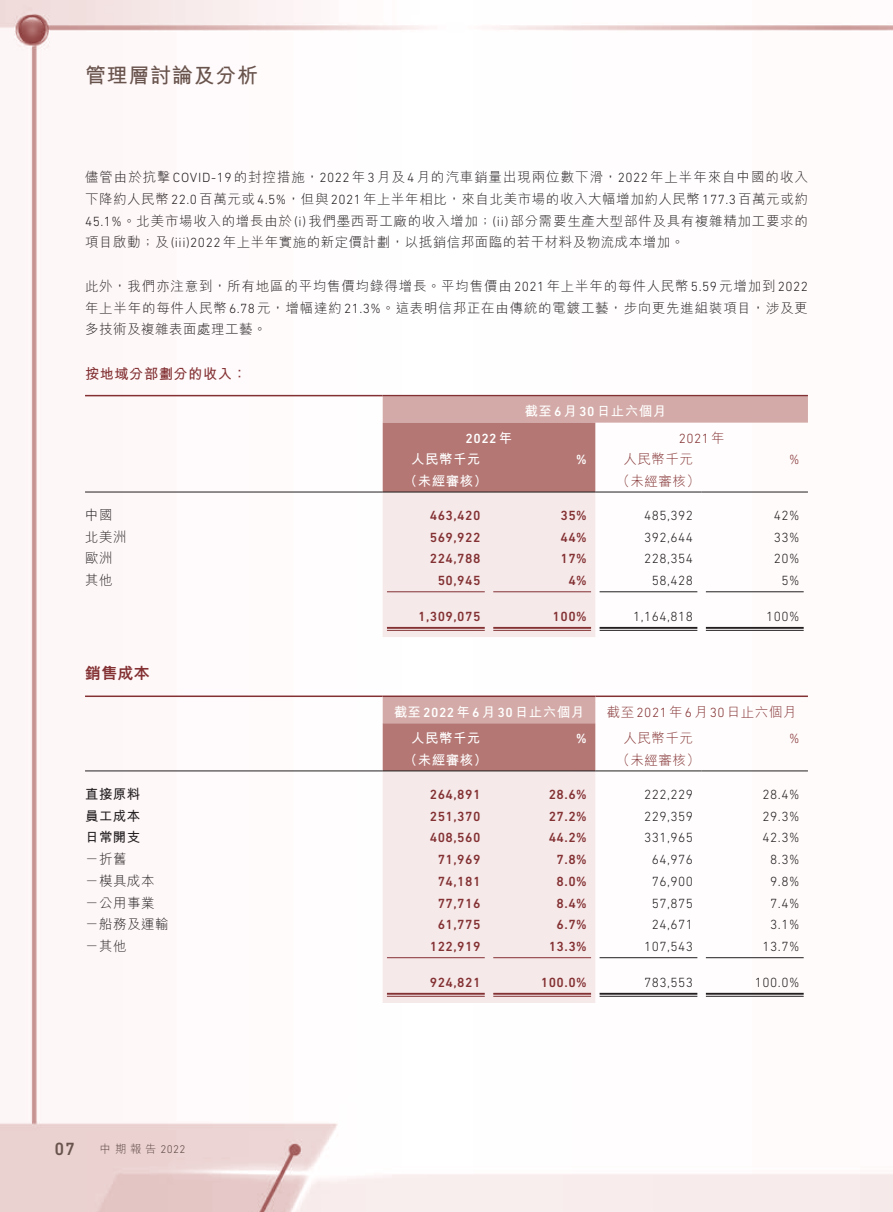
<style>
.page{position:relative;width:893px;height:1212px;background:#fff}
.page>*{position:absolute;margin:0;border:0;box-sizing:border-box;transform-origin:0 0}
.t1{font:700 21px "M Hei HK";letter-spacing:.035em;color:#69544d}
.t2{font:500 18px "DIN Next LT Pro";color:#69544d}
._3__標題{font:800 15.75px "M Hei HK";color:#833133}
._4__副標題{font:700 14.25px "M Hei HK";letter-spacing:.035em;color:#833133}
._1__內文{font:300 13.5px/21.8px "M Hei HK";letter-spacing:.035em;color:#231f20;text-align:justify}
._1__內文-2{font:300 13.5px "DIN Next LT Pro";letter-spacing:.035em;color:#231f20}
._1__內文-3{font:500 13.5px "DIN Next LT Pro";letter-spacing:.035em;color:#833133}
._1__內文-4{font:700 13.5px "M Hei HK";letter-spacing:.035em;color:#fff}
._1__內文-5{font:300 13.5px "M Hei HK";letter-spacing:.035em;color:#833133}
._1__內文-6{font:700 13.5px "M Hei HK";letter-spacing:.035em;color:#231f20}
._1__內文-7{font:300 13.5px "DIN Next LT Pro";color:#833133}
._1__內文-8{font:500 13.5px "DIN Next LT Pro";color:#fff}
.t3{font:300 11.25px "M Hei HK";color:#5b4741}
.s1{font-family:"DIN Next LT Pro"}
.s2{font-family:"DIN Next LT Pro";font-weight:500}
.s3{font-family:"M Hei HK"}
.s4{font-family:"M Hei HK";font-weight:700}
</style>
<div class="page">
<img style="left:0;top:0;width:892px;height:1212px">
<svg style="left:383px;top:396px;width:425px;height:241px"></svg>
<hr style="left:85px;top:395px;width:298px;height:1px;background:#833133">
<hr style="left:383px;top:395px;width:425px;height:1px;background:#833133">
<hr style="left:85px;top:492px;width:298px;height:1px;background:#231f20">
<hr style="left:383px;top:492px;width:106px;height:1px;background:#231f20">
<hr style="left:489px;top:492px;width:106px;height:1px;background:#231f20">
<hr style="left:595px;top:492px;width:107px;height:1px;background:#231f20">
<hr style="left:702px;top:492px;width:106px;height:1px;background:#231f20">
<hr style="left:387px;top:591px;width:98px;height:1px;background:#833133">
<hr style="left:493px;top:591px;width:98px;height:1px;background:#833133">
<hr style="left:600px;top:591px;width:97px;height:1px;background:#231f20">
<hr style="left:706px;top:591px;width:98px;height:1px;background:#231f20">
<hr style="left:387px;top:627px;width:98px;height:2px;background:#833133">
<hr style="left:387px;top:630px;width:98px;height:1px;background:#833133">
<hr style="left:493px;top:627px;width:98px;height:2px;background:#833133">
<hr style="left:493px;top:630px;width:98px;height:1px;background:#833133">
<hr style="left:600px;top:627px;width:97px;height:2px;background:#231f20">
<hr style="left:600px;top:630px;width:97px;height:1px;background:#231f20">
<hr style="left:706px;top:627px;width:98px;height:2px;background:#231f20">
<hr style="left:706px;top:630px;width:98px;height:1px;background:#231f20">
<svg style="left:383px;top:697px;width:212px;height:73px;background:#bf8986"></svg>
<div style="left:383px;top:771px;width:212px;height:232px;background:#f6e9e9"></div>
<hr style="left:85px;top:695px;width:298px;height:2px;background:#833133">
<hr style="left:383px;top:695px;width:212px;height:2px;background:#833133">
<hr style="left:595px;top:695px;width:213px;height:2px;background:#833133">
<hr style="left:85px;top:770px;width:298px;height:1px;background:#231f20">
<hr style="left:383px;top:770px;width:106px;height:1px;background:#231f20">
<hr style="left:489px;top:770px;width:106px;height:1px;background:#231f20">
<hr style="left:595px;top:770px;width:107px;height:1px;background:#231f20">
<hr style="left:702px;top:770px;width:106px;height:1px;background:#231f20">
<hr style="left:387px;top:957px;width:98px;height:1px;background:#833133">
<hr style="left:493px;top:957px;width:98px;height:1px;background:#833133">
<hr style="left:600px;top:957px;width:97px;height:1px;background:#231f20">
<hr style="left:706px;top:957px;width:98px;height:1px;background:#231f20">
<hr style="left:387px;top:993px;width:98px;height:2px;background:#833133">
<hr style="left:387px;top:996px;width:98px;height:1px;background:#833133">
<hr style="left:493px;top:993px;width:98px;height:2px;background:#833133">
<hr style="left:493px;top:996px;width:98px;height:1px;background:#833133">
<hr style="left:600px;top:993px;width:97px;height:2px;background:#231f20">
<hr style="left:600px;top:996px;width:97px;height:1px;background:#231f20">
<hr style="left:706px;top:993px;width:98px;height:2px;background:#231f20">
<hr style="left:706px;top:996px;width:98px;height:1px;background:#231f20">
<h1 class="t1" style="left:85px;top:60px;width:175px">管理層討論及分析</h1>
<p class="_1__內文" style="left:85px;top:166px;width:724px">儘管由於抗擊<span class="s1">COVID-19</span>的封控措施，<span class="s1">2022</span>年<span class="s1">3</span>月及<span class="s1">4</span>月的汽車銷量出現兩位數下滑，<span class="s1">2022</span>年上半年來自中國的收入下降約人民幣<span class="s1">22.0</span>百萬元或<span class="s1">4.5%</span>，但與<span class="s1">2021</span>年上半年相比，來自北美市場的收入大幅增加約人民幣<span class="s1">177.3</span>百萬元或約<span class="s1">45.1%</span>。北美市場收入的增長由於 <span class="s1">)i(</span> 我們墨西哥工廠的收入增加；<span class="s1">( )i i</span> 部分需要生產大型部件及具有複雜精加工要求的項目啟動；及<span class="s1">(iii)2022</span>年上半年實施的新定價計劃，以抵銷信邦面臨的若干材料及物流成本增加。</p>
<p class="_1__內文" style="left:85px;top:275px;width:724px">此外，我們亦注意到，所有地區的平均售價均錄得增長。平均售價由<span class="s1">2021</span>年上半年的每件人民幣<span class="s1">5.59</span>元增加到<span class="s1">2022</span>年上半年的每件人民幣<span class="s1">6.78</span>元，增幅達約<span class="s1">21.3%</span>。這表明信邦正在由傳統的電鍍工藝，步向更先進組裝項目，涉及更多技術及複雜表面處理工藝。</p>
<p class="_4__副標題" style="left:85px;top:364px;width:163px">按地域分部劃分的收入：</p>
<p class="_1__內文-4" style="left:524px;top:402px;width:143px">截至<span class="s2">6</span>月<span class="s2">30</span>日止六個月</p>
<p class="_1__內文-7" style="left:679px;top:430px;width:47px">2021 <span class="s3">年</span></p>
<p class="_1__內文-8" style="left:466px;top:430px;width:48px">2022<span class="s4">年</span></p>
<p class="_1__內文-4" style="left:411px;top:450px;width:71px">人民幣千元</p>
<p class="_1__內文-8" style="left:576px;top:452px;width:12px">%</p>
<p class="_1__內文-5" style="left:624px;top:453px;width:71px">人民幣千元</p>
<p class="_1__內文-7" style="left:789px;top:452px;width:12px">%</p>
<p class="_1__內文-4" style="left:404px;top:471px;width:85px">（未經審核）</p>
<p class="_1__內文-5" style="left:616px;top:474px;width:85px">（未經審核(</p>
<p class="_1__內文" style="left:85px;top:504px;width:29px">中國</p>
<p class="_1__內文-3" style="left:430px;top:507px;width:52px">463,420</p>
<p class="_1__內文-3" style="left:560px;top:507px;width:28px">35%</p>
<p class="_1__內文-2" style="left:644px;top:508px;width:50px">485,392</p>
<p class="_1__內文-2" style="left:774px;top:508px;width:27px">42%</p>
<p class="_1__內文" style="left:85px;top:526px;width:43px">北美洲</p>
<p class="_1__內文-3" style="left:430px;top:529px;width:52px">569,922</p>
<p class="_1__內文-3" style="left:560px;top:529px;width:28px">44%</p>
<p class="_1__內文-2" style="left:644px;top:529px;width:50px">392,644</p>
<p class="_1__內文-2" style="left:774px;top:529px;width:27px">33%</p>
<p class="_1__內文" style="left:85px;top:547px;width:29px">歐洲</p>
<p class="_1__內文-3" style="left:430px;top:551px;width:52px">224,788</p>
<p class="_1__內文-3" style="left:560px;top:551px;width:28px">17%</p>
<p class="_1__內文-2" style="left:644px;top:551px;width:50px">228,354</p>
<p class="_1__內文-2" style="left:774px;top:551px;width:27px">20%</p>
<p class="_1__內文" style="left:85px;top:569px;width:29px">其他</p>
<p class="_1__內文-3" style="left:438px;top:573px;width:44px">50,945</p>
<p class="_1__內文-3" style="left:568px;top:573px;width:20px">4%</p>
<p class="_1__內文-2" style="left:652px;top:573px;width:43px">58,428</p>
<p class="_1__內文-2" style="left:781px;top:573px;width:20px">5%</p>
<p class="_1__內文-3" style="left:418px;top:608px;width:64px">1,309,075</p>
<p class="_1__內文-3" style="left:553px;top:608px;width:36px">100%</p>
<p class="_1__內文-2" style="left:633px;top:608px;width:62px">1,164,818</p>
<p class="_1__內文-2" style="left:766px;top:608px;width:35px">100%</p>
<p class="_3__標題" style="left:85px;top:665px;width:66px">銷售成本</p>
<p class="_1__內文-4" style="left:394px;top:702px;width:192px">截至<span class="s2">2022</span>年<span class="s2">6</span>月<span class="s2">30</span>日止六個月</p>
<p class="_1__內文-5" style="left:607px;top:705px;width:191px">截至 <span class="s1">2021</span>年<span class="s1">6</span>月<span class="s1">30</span>日止六個月</p>
<p class="_1__內文-4" style="left:411px;top:728px;width:71px">人民幣千元</p>
<p class="_1__內文-8" style="left:576px;top:731px;width:12px">%</p>
<p class="_1__內文-5" style="left:624px;top:731px;width:71px">人民幣千元</p>
<p class="_1__內文-7" style="left:789px;top:731px;width:12px">%</p>
<p class="_1__內文-4" style="left:404px;top:750px;width:85px">（未經審核）</p>
<p class="_1__內文-5" style="left:616px;top:753px;width:85px">（未經審核(</p>
<p class="_1__內文-6" style="left:85px;top:784px;width:57px">直接原料</p>
<p class="_1__內文-3" style="left:430px;top:786px;width:52px">264,891</p>
<p class="_1__內文-3" style="left:549px;top:786px;width:40px">28.6%</p>
<p class="_1__內文-2" style="left:644px;top:786px;width:50px">222,229</p>
<p class="_1__內文-2" style="left:762px;top:786px;width:38px">28.4%</p>
<p class="_1__內文-6" style="left:85px;top:806px;width:57px">員工成本</p>
<p class="_1__內文-3" style="left:430px;top:808px;width:52px">251,370</p>
<p class="_1__內文-3" style="left:549px;top:808px;width:40px">27.2%</p>
<p class="_1__內文-2" style="left:644px;top:808px;width:50px">229,359</p>
<p class="_1__內文-2" style="left:762px;top:808px;width:38px">29.3%</p>
<p class="_1__內文-6" style="left:85px;top:827px;width:57px">日常開支</p>
<p class="_1__內文-3" style="left:430px;top:830px;width:52px">408,560</p>
<p class="_1__內文-3" style="left:549px;top:830px;width:40px">44.2%</p>
<p class="_1__內文-2" style="left:644px;top:830px;width:50px">331,965</p>
<p class="_1__內文-2" style="left:762px;top:830px;width:38px">42.3%</p>
<p class="_1__內文" style="left:85px;top:848px;width:43px">－折舊</p>
<p class="_1__內文-3" style="left:438px;top:852px;width:44px">71,969</p>
<p class="_1__內文-3" style="left:557px;top:852px;width:32px">7.8%</p>
<p class="_1__內文-2" style="left:652px;top:852px;width:43px">64,976</p>
<p class="_1__內文-2" style="left:770px;top:852px;width:31px">8.3%</p>
<p class="_1__內文" style="left:85px;top:870px;width:71px">－模具成本</p>
<p class="_1__內文-3" style="left:438px;top:873px;width:44px">74,181</p>
<p class="_1__內文-3" style="left:557px;top:873px;width:32px">8.0%</p>
<p class="_1__內文-2" style="left:652px;top:873px;width:43px">76,900</p>
<p class="_1__內文-2" style="left:770px;top:873px;width:31px">9.8%</p>
<p class="_1__內文" style="left:85px;top:891px;width:71px">－公用事業</p>
<p class="_1__內文-3" style="left:438px;top:895px;width:44px">77,716</p>
<p class="_1__內文-3" style="left:557px;top:895px;width:32px">8.4%</p>
<p class="_1__內文-2" style="left:652px;top:895px;width:43px">57,875</p>
<p class="_1__內文-2" style="left:770px;top:895px;width:31px">7.4%</p>
<p class="_1__內文" style="left:85px;top:913px;width:85px">－船務及運輸</p>
<p class="_1__內文-3" style="left:438px;top:917px;width:44px">61,775</p>
<p class="_1__內文-3" style="left:557px;top:917px;width:32px">6.7%</p>
<p class="_1__內文-2" style="left:652px;top:917px;width:43px">24,671</p>
<p class="_1__內文-2" style="left:770px;top:917px;width:31px">3.1%</p>
<p class="_1__內文" style="left:85px;top:935px;width:43px">－其他</p>
<p class="_1__內文-3" style="left:430px;top:939px;width:52px">122,919</p>
<p class="_1__內文-3" style="left:549px;top:939px;width:40px">13.3%</p>
<p class="_1__內文-2" style="left:644px;top:939px;width:50px">107,543</p>
<p class="_1__內文-2" style="left:762px;top:939px;width:38px">13.7%</p>
<p class="_1__內文-3" style="left:430px;top:974px;width:52px">924,821</p>
<p class="_1__內文-3" style="left:541px;top:974px;width:47px">100.0%</p>
<p class="_1__內文-2" style="left:644px;top:974px;width:50px">783,553</p>
<p class="_1__內文-2" style="left:755px;top:974px;width:46px">100.0%</p>
<h2 class="t2" style="left:55px;top:1138px;width:22px">07</h2>
<p class="t3" style="left:100px;top:1142px;width:87px">中期報告 <span class="s1">2022</span></p>
</div>
